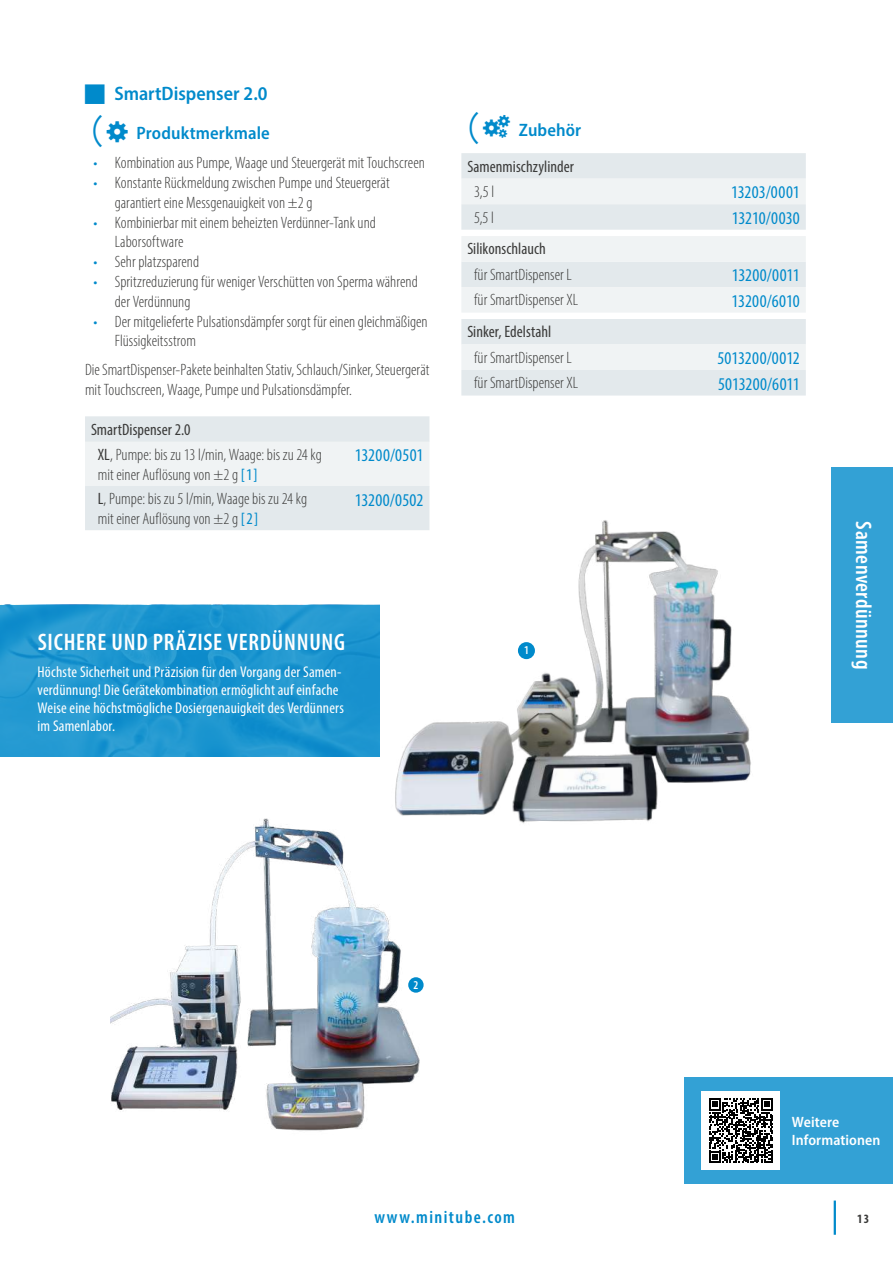
<style>
.page{position:relative;width:893px;height:1263px;background:#fff}
.page>*{position:absolute;margin:0;border:0;box-sizing:border-box;transform-origin:0 0}
.t1{font:600 condensed 24px "Myriad Pro";letter-spacing:.03em;color:#fff}
.t2{font:600 condensed 22.5px "Myriad Pro";letter-spacing:.02em;color:#fff}
.t3{font:600 semi-condensed 19.5px "Myriad Pro";color:#008acb}
.t4{font:condensed 18px "Myriad Pro";color:#008acb}
.t5{font:600 semi-condensed 18px "Myriad Pro";letter-spacing:.005em;color:#008acb}
.t6{font:600 condensed 18px "Myriad Pro";letter-spacing:.08em;color:#008acb}
.t7{font:300 condensed 16.5px/19.8px "Myriad Pro";color:#3b3b3a}
.t8{font:condensed 16.5px "Myriad Pro";letter-spacing:.005em;color:#3b3b3a}
.t9{font:condensed 15.6px/18px "Myriad Pro";letter-spacing:.01em;color:#fff}
.t10{font:600 semi-condensed 15px/18px "Myriad Pro";letter-spacing:.01em;color:#fff}
.t11{font:700 condensed 12.75px "Myriad Pro";color:#3b3b3a}
.t12{font:600 condensed 12px "Myriad Pro";color:#fff}
.s1{font-family:"MS Gothic";font-weight:400;font-stretch:normal;font-size:36px}
.s2{color:#008acb}
.s3{font-weight:400}
.s4{font-weight:400;color:#008acb}
</style>
<div class="page">
<hr style="left:834px;top:1200px;width:2px;height:35px;background:#008acb">
<img style="left:111px;top:818px;width:309px;height:313px">
<svg style="left:0;top:605px;width:340px;height:151px;background:#1e96d0"></svg>
<div style="left:408px;top:977px;width:16px;height:16px;background:#008acb;border-radius:50%"></div>
<div style="left:685px;top:1077px;width:208px;height:107px;background:#33a1d5"></div>
<div style="left:702px;top:1091px;width:78px;height:79px;background:#fff"></div>
<svg style="left:709px;top:1098px;width:64px;height:65px"></svg>
<svg style="left:85px;top:416px;width:344px;height:114px"></svg>
<div style="left:461px;top:153px;width:345px;height:242px;background:#e3e9ec"></div>
<svg style="left:461px;top:179px;width:345px;height:191px;fill:#f0f3f4"></svg>
<img style="left:340px;top:463px;width:553px;height:379px">
<div style="left:518px;top:642px;width:17px;height:17px;background:#008acb;border-radius:50%"></div>
<p class="t3" style="left:114px;top:81px;width:155px">SmartDispenser 2.0</p>
<p class="t5" style="left:85px;top:122px;width:186px"><span class="s1">(</span> Produktmerkmale</p>
<p class="t7" style="left:94px;top:153px;width:333px"><span class="s2">•</span> Kombination aus Pumpe, Waage und Steuergerät mit Touchscreen</p>
<p class="t7" style="left:115px;top:173px;width:276px;text-indent:-21px"><span class="s2">•</span> Konstante Rückmeldung zwischen Pumpe und Steuergerät garantiert eine Messgenauigkeit von ±2 g</p>
<p class="t7" style="left:115px;top:212px;width:263px;text-indent:-21px"><span class="s2">•</span> Kombinierbar mit einem beheizten Verdünner-Tank und<br>Laborsoftware</p>
<p class="t7" style="left:94px;top:252px;width:107px"><span class="s2">•</span> Sehr platzsparend</p>
<p class="t7" style="left:115px;top:272px;width:304px;text-indent:-21px"><span class="s2">•</span> Spritzreduzierung für weniger Verschütten von Sperma während der Verdünnung</p>
<p class="t7" style="left:115px;top:311px;width:314px;text-indent:-21px"><span class="s2">•</span> Der mitgelieferte Pulsationsdämpfer sorgt für einen gleichmäßigen<br>Flüssigkeitsstrom</p>
<p class="t7" style="left:85px;top:359px;width:346px">Die SmartDispenser-Pakete beinhalten Stativ, Schlauch/Sinker, Steuergerät mit Touchscreen, Waage, Pumpe und Pulsationsdämpfer.</p>
<p class="t7" style="left:98px;top:416px;width:226px;line-height:25.5px;text-indent:-7px"><span class="s3">SmartDispenser 2.0<br>XL</span>, Pumpe: bis zu 13 l/min, Waage: bis zu 24 kg</p>
<p class="t7" style="left:98px;top:465px;width:161px">mit einer Auflösung von ±2 g <span class="s4">[1]</span></p>
<p class="t4" style="left:355px;top:444px;width:70px">13200/0501</p>
<p class="t7" style="left:98px;top:489px;width:211px"><span class="s3">L</span>, Pumpe: bis zu 5 l/min, Waage bis zu 24 kg mit einer Auflösung von ±2 g <span class="s4">[2]</span></p>
<p class="t4" style="left:355px;top:489px;width:70px">13200/0502</p>
<p class="t5" style="left:461px;top:119px;width:121px"><span class="s1">(</span> Zubehör</p>
<p class="t8" style="left:467px;top:156px;width:108px">Samenmischzylinder</p>
<p class="t7" style="left:474px;top:182px;width:22px">3,5 l</p>
<p class="t4" style="left:731px;top:181px;width:70px">13203/0001</p>
<p class="t7" style="left:474px;top:207px;width:21px">5,5 l</p>
<p class="t4" style="left:732px;top:207px;width:69px">13210/0030</p>
<p class="t8" style="left:467px;top:239px;width:80px">Silikonschlauch</p>
<p class="t7" style="left:474px;top:264px;width:99px">für SmartDispenser L</p>
<p class="t4" style="left:732px;top:264px;width:70px">13200/0011</p>
<p class="t7" style="left:474px;top:290px;width:106px">für SmartDispenser XL</p>
<p class="t4" style="left:732px;top:290px;width:70px">13200/6010</p>
<p class="t8" style="left:467px;top:322px;width:86px">Sinker, Edelstahl</p>
<p class="t7" style="left:474px;top:347px;width:99px">für SmartDispenser L</p>
<p class="t4" style="left:717px;top:347px;width:84px">5013200/0012</p>
<p class="t7" style="left:474px;top:373px;width:106px">für SmartDispenser XL</p>
<p class="t4" style="left:718px;top:373px;width:83px">5013200/6011</p>
<h1 class="t1" style="left:38px;top:627px;width:309px">SICHERE UND PRÄZISE VERDÜNNUNG</h1>
<p class="t9" style="left:38px;top:663px;width:308px">Höchste Sicherheit und Präzision für den Vorgang der Samen&shy;verdünnung! Die Gerätekombination ermöglicht auf einfache Weise eine höchstmögliche Dosiergenauigkeit des Verdünners im Samenlabor.</p>
<p class="t12" style="left:524px;top:643px;width:6px">1</p>
<h2 class="t2" style="left:877px;top:521px;width:149px;rotate:90deg">Samenverdünnung</h2>
<p class="t12" style="left:414px;top:977px;width:6px">2</p>
<p class="t10" style="left:792px;top:1113px;width:90px">Weitere<br>Informationen</p>
<p class="t6" style="left:374px;top:1205px;width:142px">www.minitube.com</p>
<p class="t11" style="left:857px;top:1211px;width:13px">13</p>
</div>
